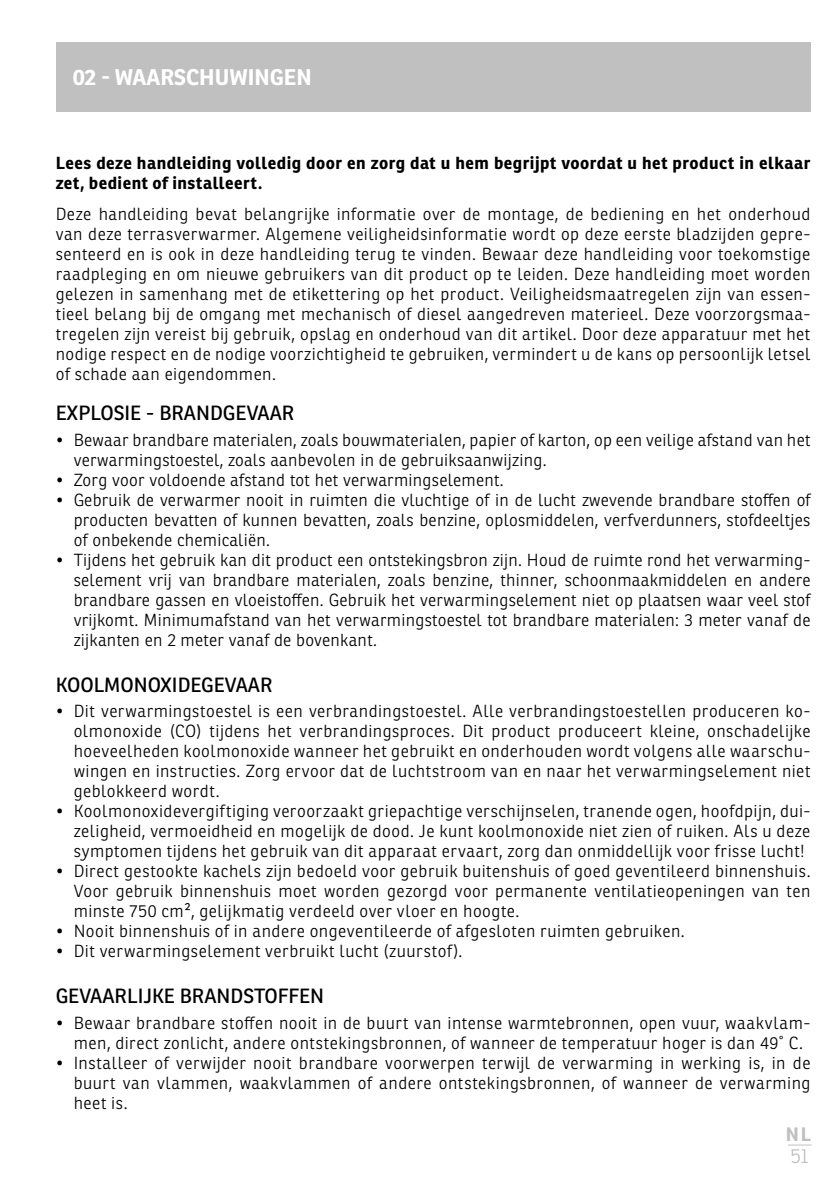
<style>
.page{position:relative;width:840px;height:1191px;background:#fff}
.page>*{position:absolute;margin:0;border:0;box-sizing:border-box;transform-origin:0 0}
.t1{font:700 22px "Ronnia";color:#fff}
.t2{font:20px "Ronnia";color:#000}
.t3{font:300 20px "Ronnia";color:#c1c0c0}
.t4{font:700 18.8px "Ronnia";color:#c1c0c0}
.t5{font:300 17px/20px "Ronnia";letter-spacing:.025em;color:#000;text-align:justify}
.t6{font:700 17px/20px "Ronnia";letter-spacing:.03em;color:#000}
</style>
<div class="page">
<svg style="left:788px;top:1144px;width:23px;height:1px"></svg>
<div style="left:56px;top:43px;width:754px;height:69px;background:#c1c0c0"></div>
<p class="t1" style="left:73px;top:64px;width:240px">02 - WAARSCHUWINGEN</p>
<p class="t6" style="left:56px;top:153px;width:756px">Lees deze handleiding volledig door en zorg dat u hem begrijpt voordat u het product in elkaar zet, bedient of installeert.</p>
<p class="t5" style="left:56px;top:204px;width:756px">Deze handleiding bevat belangrijke informatie over de montage, de bediening en het onderhoud van deze terrasverwarmer. Algemene veiligheidsinformatie wordt op deze eerste bladzijden gepre&shy;senteerd en is ook in deze handleiding terug te vinden. Bewaar deze handleiding voor toekomstige raadpleging en om nieuwe gebruikers van dit product op te leiden. Deze handleiding moet worden gelezen in samenhang met de etikettering op het product. Veiligheidsmaatregelen zijn van essen&shy;tieel belang bij de omgang met mechanisch of diesel aangedreven materieel. Deze voorzorgsmaa&shy;tregelen zijn vereist bij gebruik, opslag en onderhoud van dit artikel. Door deze apparatuur met het nodige respect en de nodige voorzichtigheid te gebruiken, vermindert u de kans op persoonlijk letsel of schade aan eigendommen.</p>
<p class="t2" style="left:56px;top:400px;width:240px">EXPLOSIE - BRANDGEVAAR</p>
<p class="t5" style="left:74px;top:429px;width:738px;text-indent:-18px">• Bewaar brandbare materialen, zoals bouwmaterialen, papier of karton, op een veilige afstand van het verwarmingstoestel, zoals aanbevolen in de gebruiksaanwijzing.</p>
<p class="t5" style="left:56px;top:469px;width:449px">• Zorg voor voldoende afstand tot het verwarmingselement.</p>
<p class="t5" style="left:74px;top:489px;width:738px;text-indent:-18px">• Gebruik de verwarmer nooit in ruimten die vluchtige of in de lucht zwevende brandbare stoffen of producten bevatten of kunnen bevatten, zoals benzine, oplosmiddelen, verfverdunners, stofdeeltjes of onbekende chemicaliën.</p>
<p class="t5" style="left:74px;top:549px;width:738px;text-indent:-18px">• Tijdens het gebruik kan dit product een ontstekingsbron zijn. Houd de ruimte rond het verwarming&shy;selement vrij van brandbare materialen, zoals benzine, thinner, schoonmaakmiddelen en andere brandbare gassen en vloeistoffen. Gebruik het verwarmingselement niet op plaatsen waar veel stof vrijkomt. Minimumafstand van het verwarmingstoestel tot brandbare materialen: 3 meter vanaf de zijkanten en 2 meter vanaf de bovenkant.</p>
<p class="t2" style="left:56px;top:672px;width:218px">KOOLMONOXIDEGEVAAR</p>
<p class="t5" style="left:74px;top:701px;width:738px;text-indent:-18px">• Dit verwarmingstoestel is een verbrandingstoestel. Alle verbrandingstoestellen produceren ko&shy;olmonoxide (CO) tijdens het verbrandingsproces. Dit product produceert kleine, onschadelijke hoeveelheden koolmonoxide wanneer het gebruikt en onderhouden wordt volgens alle waarschu&shy;wingen en instructies. Zorg ervoor dat de luchtstroom van en naar het verwarmingselement niet geblokkeerd wordt.</p>
<p class="t5" style="left:74px;top:801px;width:738px;text-indent:-18px">• Koolmonoxidevergiftiging veroorzaakt griepachtige verschijnselen, tranende ogen, hoofdpijn, dui&shy;zeligheid, vermoeidheid en mogelijk de dood. Je kunt koolmonoxide niet zien of ruiken. Als u deze symptomen tijdens het gebruik van dit apparaat ervaart, zorg dan onmiddellijk voor frisse lucht!</p>
<p class="t5" style="left:74px;top:861px;width:738px;text-indent:-18px">• Direct gestookte kachels zijn bedoeld voor gebruik buitenshuis of goed geventileerd binnenshuis.<br>Voor gebruik binnenshuis moet worden gezorgd voor permanente ventilatieopeningen van ten minste 750 cm², gelijkmatig verdeeld over vloer en hoogte.</p>
<p class="t5" style="left:56px;top:921px;width:630px">• Nooit binnenshuis of in andere ongeventileerde of afgesloten ruimten gebruiken.</p>
<p class="t5" style="left:56px;top:941px;width:408px">• Dit verwarmingselement verbruikt lucht (zuurstof).</p>
<p class="t2" style="left:56px;top:983px;width:270px">GEVAARLIJKE BRANDSTOFFEN</p>
<p class="t5" style="left:74px;top:1012px;width:738px;text-indent:-18px">• Bewaar brandbare stoffen nooit in de buurt van intense warmtebronnen, open vuur, waakvlam&shy;men, direct zonlicht, andere ontstekingsbronnen, of wanneer de temperatuur hoger is dan 49˚ C.</p>
<p class="t5" style="left:74px;top:1052px;width:738px;text-indent:-18px">• Installeer of verwijder nooit brandbare voorwerpen terwijl de verwarming in werking is, in de buurt van vlammen, waakvlammen of andere ontstekingsbronnen, of wanneer de verwarming heet is.</p>
<p class="t4" style="left:785px;top:1122px;width:27px">NL</p>
<p class="t3" style="left:790px;top:1143px;width:19px">51</p>
</div>
